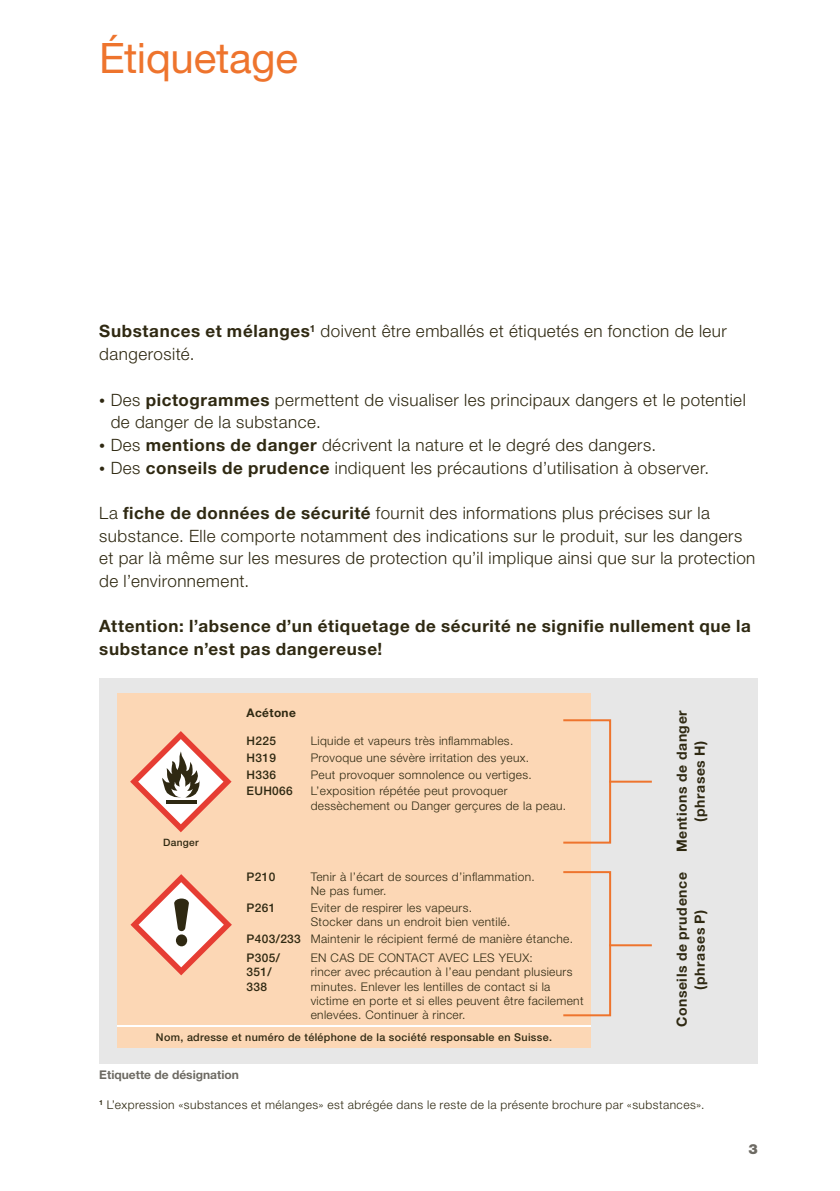
<style>
.page{position:relative;width:840px;height:1191px;background:#fff}
.page>*{position:absolute;margin:0;border:0;box-sizing:border-box;transform-origin:0 0}
.t1{font:42px "Helvetica Neue LT Std";letter-spacing:-.005em;color:#ee742d}
.t2{font:300 17px/22.6px "Helvetica Neue LT Std";letter-spacing:.03em;color:#2f2912}
.t3{font:700 17px/22.6px "Helvetica Neue LT Std";letter-spacing:.035em;color:#2f2912}
.t4{font:700 14px/18px "Helvetica Neue LT Std";letter-spacing:.04em;color:#2f2912;text-align:center}
.t5{font:900 14px "Helvetica Neue LT Std";color:#6d6a63}
.t6{font:300 12px/14.2px "Helvetica Neue LT Std";letter-spacing:.03em;color:#2f2912}
.t7{font:500 12px "Helvetica Neue LT Std";letter-spacing:.03em;color:#2f2912}
.t8{font:700 12px "Helvetica Neue LT Std";color:#6d6a63}
.t9{font:700 12px "Helvetica Neue LT Std";letter-spacing:.03em;color:#2f2912}
.t10{font:500 10.8px "Helvetica Neue LT Std";letter-spacing:.03em;color:#2f2912}
.t11{font:500 10.2px "Helvetica Neue LT Std";letter-spacing:.03em;color:#2f2912}
.s1{font-weight:700}
.s2{font-size:12px}
.s3{font-weight:500}
</style>
<div class="page">
<div style="left:99px;top:677px;width:658px;height:386px;background:#e7e7e7"></div>
<div style="left:117px;top:693px;width:473px;height:354px;background:#fcd7b5"></div>
<svg style="left:130px;top:874px;width:102px;height:101px"></svg>
<svg style="left:130px;top:731px;width:101px;height:101px"></svg>
<hr style="left:117px;top:1025px;width:473px;height:2px;background:#fff">
<div style="left:562px;top:719px;width:48px;height:124px;border:2px solid #ee742d"></div>
<div style="left:562px;top:871px;width:48px;height:145px;border:2px solid #ee742d"></div>
<hr style="left:609px;top:944px;width:42px;height:2px;background:#ee742d">
<hr style="left:609px;top:780px;width:42px;height:2px;background:#ee742d">
<h1 class="t1" style="left:99px;top:33px;width:200px">Étiquetage</h1>
<h2 class="t2" style="left:99px;top:320px;width:628px"><span class="s1">Substances et mélanges</span><sup>1</sup> doivent être emballés et étiquetés en fonction de leur dangerosité.</h2>
<h2 class="t2" style="left:111px;top:388px;width:636px;text-indent:-11px"><span class="s2">•</span> Des <span class="s1">pictogrammes</span> permettent de visualiser les principaux dangers et le potentiel de danger de la substance.</h2>
<h2 class="t2" style="left:99px;top:433px;width:558px"><span class="s2">•</span> Des <span class="s1">mentions de danger</span> décrivent la nature et le degré des dangers.</h2>
<h2 class="t2" style="left:99px;top:456px;width:611px"><span class="s2">•</span> Des <span class="s1">conseils de prudence</span> indiquent les précautions d’utilisation à observer.</h2>
<p class="t2" style="left:99px;top:501px;width:657px">La <span class="s1">fiche de données de sécurité</span> fournit des informations plus précises sur la substance. Elle comporte notamment des indications sur le produit, sur les dangers et par là même sur les mesures de protection qu’il implique ainsi que sur la protection de l’environnement.</p>
<h2 class="t3" style="left:99px;top:614px;width:652px">Attention: l’absence d’un étiquetage de sécurité ne signifie nullement que la substance n’est pas dangereuse!</h2>
<p class="t11" style="left:163px;top:836px;width:37px">Danger</p>
<p class="t9" style="left:246px;top:705px;width:51px">Acétone</p>
<p class="t7" style="left:246px;top:734px;width:31px">H225</p>
<p class="t6" style="left:310px;top:733px;width:204px">Liquide et vapeurs très inflammables.</p>
<p class="t7" style="left:246px;top:750px;width:31px">H319</p>
<p class="t6" style="left:310px;top:750px;width:220px">Provoque une sévère irritation des yeux.</p>
<p class="t7" style="left:246px;top:767px;width:31px">H336</p>
<p class="t6" style="left:310px;top:767px;width:222px">Peut provoquer somnolence ou vertiges.</p>
<p class="t7" style="left:246px;top:784px;width:48px">EUH066</p>
<p class="t6" style="left:310px;top:783px;width:257px">L’exposition répétée peut provoquer dessèchement ou Danger gerçures de la peau.</p>
<p class="t7" style="left:246px;top:869px;width:30px">P210</p>
<p class="t6" style="left:310px;top:869px;width:225px">Tenir à l’écart de sources d’inflammation.<br>Ne pas fumer.</p>
<p class="t7" style="left:246px;top:900px;width:30px">P261</p>
<p class="t6" style="left:310px;top:900px;width:201px">Eviter de respirer les vapeurs.<br>Stocker dans un endroit bien ventilé.</p>
<p class="t6" style="left:246px;top:929px;width:328px;line-height:19px"><span class="s3">P403/233</span> Maintenir le récipient fermé de manière étanche.<br><span class="s3">P305/</span></p>
<p class="t6" style="left:310px;top:950px;width:223px">EN CAS DE CONTACT AVEC LES YEUX:</p>
<p class="t7" style="left:246px;top:965px;width:27px">351/</p>
<p class="t6" style="left:310px;top:964px;width:263px">rincer avec précaution à l’eau pendant plusieurs</p>
<p class="t7" style="left:246px;top:979px;width:22px">338</p>
<p class="t6" style="left:310px;top:979px;width:274px">minutes. Enlever les lentilles de contact si la victime en porte et si elles peuvent être facilement enlevées. Continuer à rincer.</p>
<p class="t10" style="left:156px;top:1030px;width:397px">Nom, adresse et numéro de téléphone de la société responsable en Suisse.</p>
<p class="t4" style="left:672px;top:852px;width:143px;rotate:-90deg">Mentions de danger (phrases H)</p>
<p class="t4" style="left:672px;top:1027px;width:156px;rotate:-90deg">Conseils de prudence (phrases P)</p>
<p class="t8" style="left:99px;top:1067px;width:141px">Etiquette de désignation</p>
<p class="t6" style="left:99px;top:1097px;width:606px"><sup>1</sup> L’expression «substances et mélanges» est abrégée dans le reste de la présente brochure par «substances».</p>
<p class="t5" style="left:747px;top:1140px;width:11px">3</p>
</div>
